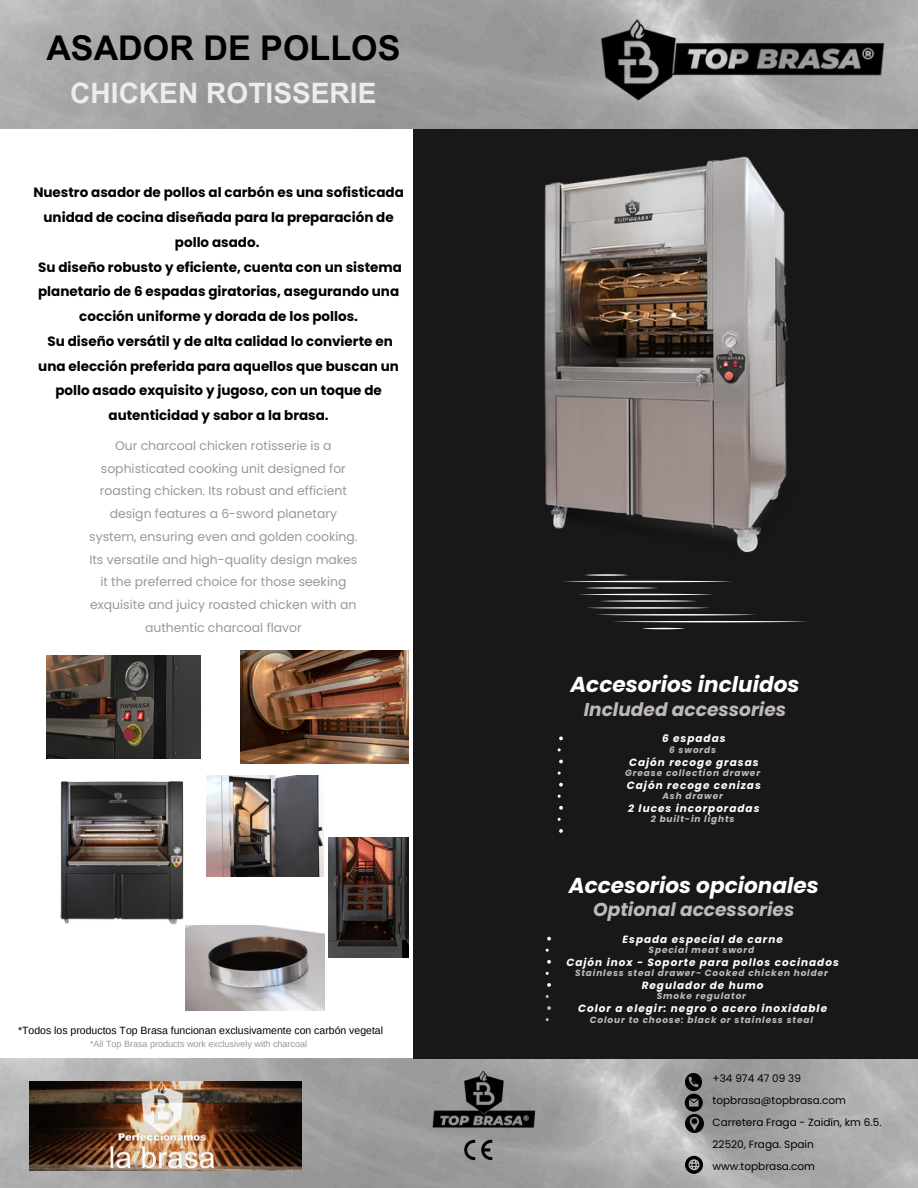
<style>
.page{position:relative;width:918px;height:1188px;background:#fff}
.page>*{position:absolute;margin:0;border:0;box-sizing:border-box;transform-origin:0 0}
.t1{font:700 34.05px "Arial MT Pro";color:#000}
.t2{font:700 28.2px "Arial MT Pro";color:#ecebef}
.t3{font:italic 700 21.6px "Poppins";color:#fff}
.t4{font:italic 700 18.6px "Poppins";color:#beb9b7}
.t5{font:700 13.5px/24.8px "Poppins";color:#000;text-align:center}
.t6{font:12.45px/22.8px "Poppins";color:#9d9598;text-align:center}
.t7{font:italic 700 10.5px "Poppins";letter-spacing:.095em;color:#fff}
.t8{font:10.5px/21.9px "Poppins";color:#000}
.t9{font:10.5px "Arimo";color:#000}
.t10{font:italic 700 9px "Poppins";letter-spacing:.095em;color:#beb9b7}
.t11{font:9px "Arimo";color:#9d9598}
.s1{color:#fff}
</style>
<div class="page">
<img style="left:0;top:1059px;width:918px;height:129px">
<div style="left:413px;top:129px;width:505px;height:930px;background:#181818"></div>
<img style="left:685px;top:1073px;width:17px;height:17px">
<svg style="left:685px;top:1094px;width:18px;height:18px"></svg>
<img style="left:685px;top:1114px;width:18px;height:18px">
<svg style="left:685px;top:1156px;width:18px;height:18px"></svg>
<svg style="left:642px;top:628px;width:43px;height:1px"></svg>
<svg style="left:563px;top:574px;width:244px;height:48px"></svg>
<svg style="left:464px;top:1140px;width:11px;height:20px"></svg>
<svg style="left:481px;top:1140px;width:11px;height:20px"></svg>
<img style="left:29px;top:1082px;width:272px;height:89px">
<img style="left:416px;top:1061px;width:125px;height:79px">
<img style="left:594px;top:10px;width:305px;height:94px">
<img style="left:544px;top:156px;width:245px;height:397px">
<img style="left:207px;top:775px;width:117px;height:101px">
<img style="left:185px;top:925px;width:140px;height:86px">
<img style="left:240px;top:651px;width:169px;height:112px">
<img style="left:328px;top:838px;width:80px;height:119px">
<img style="left:60px;top:781px;width:138px;height:168px">
<img style="left:46px;top:656px;width:154px;height:102px">
<svg style="left:559px;top:736px;width:4px;height:4px"></svg>
<svg style="left:559px;top:760px;width:4px;height:3px"></svg>
<svg style="left:559px;top:783px;width:4px;height:4px"></svg>
<svg style="left:559px;top:806px;width:4px;height:4px"></svg>
<svg style="left:559px;top:829px;width:4px;height:4px"></svg>
<svg style="left:547px;top:937px;width:4px;height:4px"></svg>
<svg style="left:547px;top:960px;width:4px;height:4px"></svg>
<svg style="left:547px;top:983px;width:4px;height:4px"></svg>
<svg style="left:547px;top:1006px;width:4px;height:4px"></svg>
<h1 class="t1" style="left:46px;top:28px;width:356px">ASADOR DE POLLOS</h1>
<h2 class="t2" style="left:70px;top:76px;width:308px">CHICKEN ROTISSERIE</h2>
<p class="t5" style="left:33px;top:180px;width:372px">Nuestro asador de pollos al carbón es una sofisticada unidad de cocina diseñada para la preparación de pollo asado.<br>Su diseño robusto y eficiente, cuenta con un sistema planetario de 6 espadas giratorias, asegurando una cocción uniforme y dorada de los pollos.<br>Su diseño versátil y de alta calidad lo convierte en una elección preferida para aquellos que buscan un pollo asado exquisito y jugoso, con un toque de autenticidad y sabor a la brasa.</p>
<p class="t6" style="left:89px;top:434px;width:270px">Our charcoal chicken rotisserie is a sophisticated cooking unit designed for roasting chicken. Its robust and efficient design features a 6-sword planetary system, ensuring even and golden cooking.<br>Its versatile and high-quality design makes it the preferred choice for those seeking exquisite and juicy roasted chicken with an authentic charcoal flavor</p>
<p class="t9" style="left:14px;top:1024px;width:371px"><span class="s1">*</span>*Todos los productos Top Brasa funcionan exclusivamente con carbón vegetal</p>
<p class="t11" style="left:90px;top:1038px;width:219px">*All Top Brasa products work exclusively with charcoal</p>
<h3 class="t3" style="left:570px;top:672px;width:231px">Accesorios incluidos</h3>
<h3 class="t4" style="left:584px;top:699px;width:204px">Included accessories</h3>
<p class="t7" style="left:662px;top:733px;width:65px">6 espadas</p>
<p class="t10" style="left:669px;top:745px;width:49px">6 swords</p>
<p class="t7" style="left:629px;top:756px;width:131px">Cajón recoge grasas</p>
<p class="t10" style="left:625px;top:768px;width:136px">Grease collection drawer</p>
<p class="t7" style="left:627px;top:779px;width:135px">Cajón recoge cenizas</p>
<p class="t10" style="left:662px;top:791px;width:62px">Ash drawer</p>
<p class="t7" style="left:628px;top:802px;width:133px">2 luces incorporadas</p>
<p class="t10" style="left:651px;top:814px;width:85px">2 built-in lights</p>
<h3 class="t3" style="left:569px;top:872px;width:252px">Accesorios opcionales</h3>
<h3 class="t4" style="left:593px;top:899px;width:203px">Optional accessories</h3>
<p class="t7" style="left:623px;top:933px;width:162px">Espada especial de carne</p>
<p class="t10" style="left:649px;top:945px;width:107px">Special meat sword</p>
<p class="t7" style="left:566px;top:956px;width:274px">Cajón inox - Soporte para pollos cocinados</p>
<p class="t10" style="left:575px;top:968px;width:254px">Stainless steal drawer- Cooked chicken holder</p>
<p class="t7" style="left:642px;top:979px;width:123px">Regulador de humo</p>
<p class="t10" style="left:657px;top:991px;width:91px">Smoke regulator</p>
<p class="t7" style="left:578px;top:1002px;width:250px">Color a elegir: negro o acero inoxidable</p>
<p class="t10" style="left:590px;top:1014px;width:225px">Colour to choose: black or stainless steal</p>
<p class="t8" style="left:713px;top:1068px;width:170px">+34 974 47 09 39 topbrasa@topbrasa.com<br>Carretera Fraga - Zaidín, km 6.5.<br>22520, Fraga. Spain www.topbrasa.com</p>
</div>
